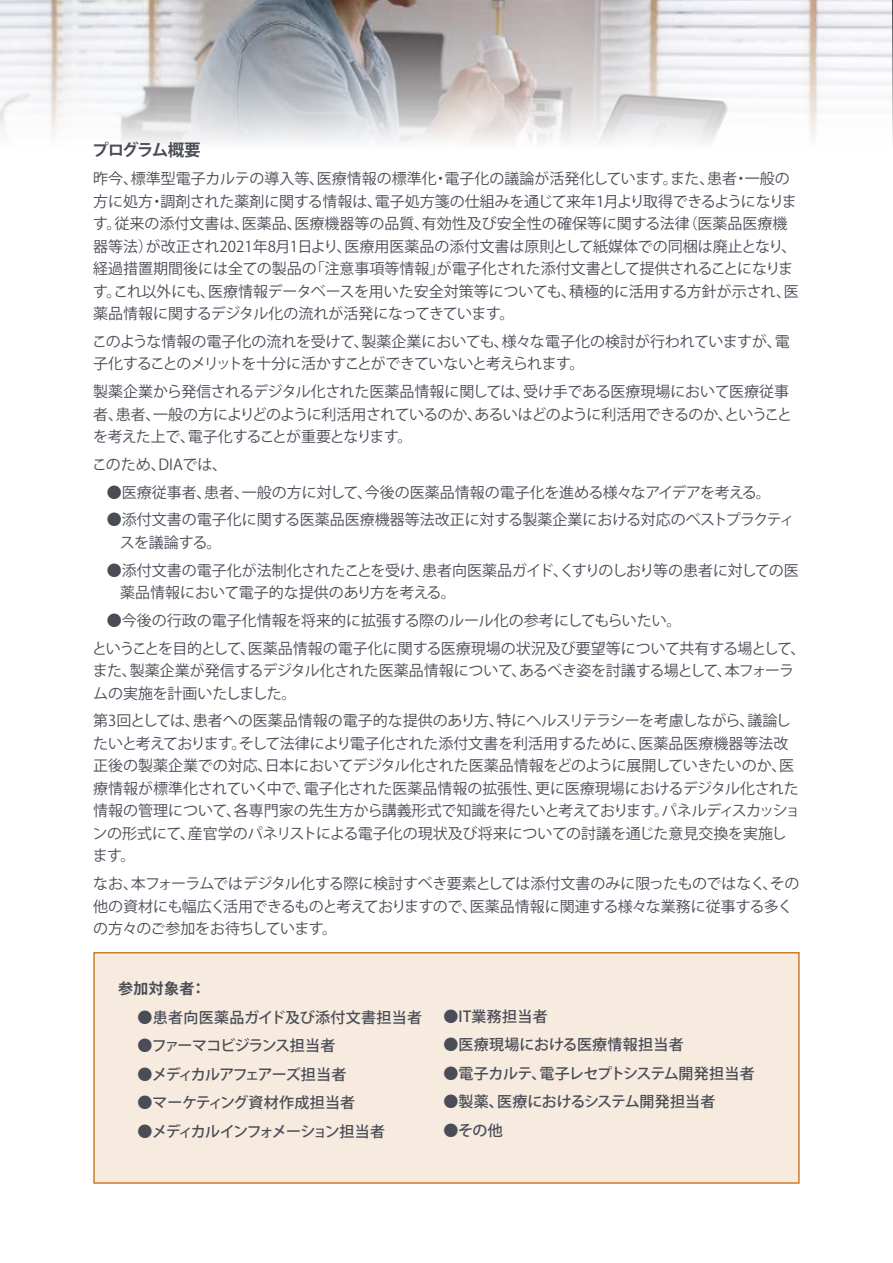
<style>
.page{position:relative;width:893px;height:1263px;background:#fff}
.page>*{position:absolute;margin:0;border:0;box-sizing:border-box;transform-origin:0 0}
.t1{font:700 16.5px "Koz Go Pr 6 N";letter-spacing:-.07em;color:#4a4c56}
.t2{font:15px/22.5px "Koz Go Pr 6 N";color:#4a4c56}
.t3{font:15px/22.5px "Koz Go Pr 6 N";letter-spacing:-.03em;color:#4a4c56}
.t4{font:15px/22.5px "Koz Go Pr 6 N";letter-spacing:-.02em;color:#4a4c56}
.t5{font:500 15px "Koz Go Pr 6 N";letter-spacing:.02em;color:#4a4c56}
.t6{font:500 15px "Koz Go Pr 6 N";color:#4a4c56}
.t7{font:500 15px "Koz Go Pr 6 N";letter-spacing:-.02em;color:#4a4c56}
.t8{font:500 15px "Koz Go Pr 6 N";letter-spacing:-.085em;color:#4a4c56}
.t9{font:500 15px "Koz Go Pr 6 N";letter-spacing:-.08em;color:#4a4c56}
.t10{font:500 15px "Koz Go Pr 6 N";letter-spacing:-.06em;color:#4a4c56}
.t11{font:700 15px "Koz Go Pr 6 N";letter-spacing:.02em;color:#4a4c56}
</style>
<div class="page">
<svg style="left:0;top:0;width:893px;height:3px;background:#bbb6b6"></svg>
<svg style="left:0;top:3px;width:893px;height:141px"></svg>
<div style="left:93px;top:952px;width:707px;height:232px;background:#f7ebdf;border:2px solid #cb7e25"></div>
<p class="t1" style="left:92px;top:141px;width:110px">プログラム概要</p>
<p class="t2" style="left:93px;top:168px;width:707px">昨今、標準型電子カルテの導入等、医療情報の標準化・電子化の議論が活発化しています。また、患者・一般の方に処方・調剤された薬剤に関する情報は、電子処方箋の仕組みを通じて来年1月より取得できるようになります。従来の添付文書は、医薬品、医療機器等の品質、有効性及び安全性の確保等に関する法律（医薬品医療機器等法）が改正され2021年8月1日より、医療用医薬品の添付文書は原則として紙媒体での同梱は廃止となり、経過措置期間後には全ての製品の「注意事項等情報」が電子化された添付文書として提供されることになります。これ以外にも、医療情報データベースを用いた安全対策等についても、積極的に活用する方針が示され、医薬品情報に関するデジタル化の流れが活発になってきています。</p>
<p class="t4" style="left:92px;top:330px;width:699px">このような情報の電子化の流れを受けて、製薬企業においても、様々な電子化の検討が行われていますが、電子化することのメリットを十分に活かすことができていないと考えられます。</p>
<p class="t3" style="left:93px;top:381px;width:701px">製薬企業から発信されるデジタル化された医薬品情報に関しては、受け手である医療現場において医療従事者、患者、一般の方によりどのように利活用されているのか、あるいはどのように利活用できるのか、ということを考えた上で、電子化することが重要となります。</p>
<p class="t2" style="left:92px;top:453px;width:136px">このため、DIAでは、</p>
<p class="t2" style="left:107px;top:481px;width:666px">●医療従事者、患者、一般の方に対して、今後の医薬品情報の電子化を進める様々なアイデアを考える。</p>
<p class="t2" style="left:120px;top:509px;width:676px;text-indent:-13px">●添付文書の電子化に関する医薬品医療機器等法改正に対する製薬企業における対応のベストプラクティスを議論する。</p>
<p class="t2" style="left:120px;top:559px;width:680px;text-indent:-14px">●添付文書の電子化が法制化されたことを受け、患者向医薬品ガイド、くすりのしおり等の患者に対しての医薬品情報において電子的な提供のあり方を考える。</p>
<p class="t2" style="left:92px;top:607px;width:715px;line-height:27.8px;text-indent:15px">●今後の行政の電子化情報を将来的に拡張する際のルール化の参考にしてもらいたい。<br>ということを目的として、医薬品情報の電子化に関する医療現場の状況及び要望等について共有する場として、</p>
<p class="t4" style="left:93px;top:660px;width:703px">また、製薬企業が発信するデジタル化された医薬品情報について、あるべき姿を討議する場として、本フォーラムの実施を計画いたしました。</p>
<p class="t2" style="left:93px;top:710px;width:709px">第3回としては、患者への医薬品情報の電子的な提供のあり方、特にヘルスリテラシーを考慮しながら、議論したいと考えております。そして法律により電子化された添付文書を利活用するために、医薬品医療機器等法改正後の製薬企業での対応、日本においてデジタル化された医薬品情報をどのように展開していきたいのか、医療情報が標準化されていく中で、電子化された医薬品情報の拡張性、更に医療現場におけるデジタル化された情報の管理について、各専門家の先生方から講義形式で知識を得たいと考えております。パネルディスカッションの形式にて、産官学のパネリストによる電子化の現状及び将来についての討議を通じた意見交換を実施します。</p>
<p class="t3" style="left:93px;top:873px;width:708px">なお、本フォーラムではデジタル化する際に検討すべき要素としては添付文書のみに限ったものではなく、その他の資材にも幅広く活用できるものと考えておりますので、医薬品情報に関連する様々な業務に従事する多くの方々のご参加をお待ちしています。</p>
<p class="t11" style="left:118px;top:980px;width:89px">参加対象者：</p>
<p class="t5" style="left:138px;top:1009px;width:286px">●患者向医薬品ガイド及び添付文書担当者</p>
<p class="t10" style="left:138px;top:1037px;width:199px">●ファーマコビジランス担当者</p>
<p class="t9" style="left:138px;top:1066px;width:210px">●メディカルアフェアーズ担当者</p>
<p class="t6" style="left:138px;top:1094px;width:219px">●マーケティング資材作成担当者</p>
<p class="t8" style="left:138px;top:1123px;width:249px">●メディカルインフォメーション担当者</p>
<p class="t5" style="left:443px;top:1008px;width:106px">●IT業務担当者</p>
<p class="t5" style="left:443px;top:1036px;width:242px">●医療現場における医療情報担当者</p>
<p class="t7" style="left:443px;top:1065px;width:313px">●電子カルテ、電子レセプトシステム開発担当者</p>
<p class="t6" style="left:443px;top:1093px;width:274px">●製薬、医療におけるシステム開発担当者</p>
<p class="t7" style="left:443px;top:1122px;width:61px">●その他</p>
</div>
